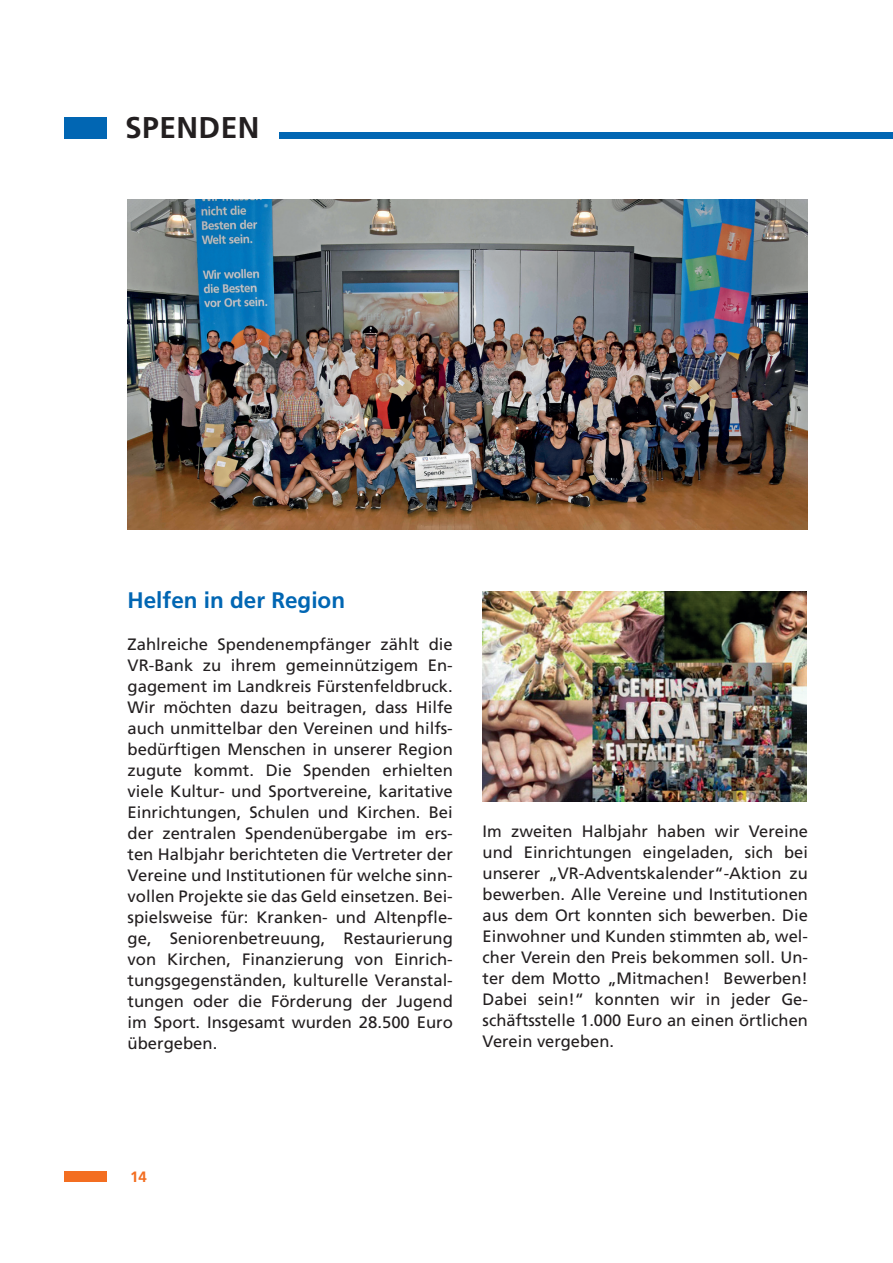
<style>
.page{position:relative;width:893px;height:1263px;background:#fff}
.page>*{position:absolute;margin:0;border:0;box-sizing:border-box;transform-origin:0 0}
.t1{font:700 30px "Frutiger CE";letter-spacing:.015em;color:#231f20}
.t2{font:700 22.5px "Frutiger CE";color:#0166b3}
.t3{font:16.5px/21px "Frutiger CE";color:#231f20;text-align:justify}
.t4{font:700 15px "Frutiger CE";color:#f36e21}
</style>
<div class="page">
<div style="left:176px;top:132px;width:717px;height:7px;background:#0166b3"></div>
<div style="left:64px;top:118px;width:42px;height:21px;background:#0166b3"></div>
<div style="left:64px;top:1171px;width:42px;height:11px;background:#f36e21"></div>
<div style="left:125px;top:116px;width:154px;height:31px;background:#fff"></div>
<img style="left:128px;top:200px;width:680px;height:329px">
<img style="left:483px;top:591px;width:323px;height:210px">
<h1 class="t1" style="left:125px;top:110px;width:136px">SPENDEN</h1>
<h2 class="t2" style="left:128px;top:587px;width:219px">Helfen in der Region</h2>
<p class="t3" style="left:128px;top:634px;width:327px">Zahlreiche Spendenempfänger zählt die VR-Bank zu ihrem gemeinnützigem En&shy;gagement im Landkreis Fürstenfeldbruck.<br>Wir möchten dazu beitragen, dass Hilfe auch unmittelbar den Vereinen und hilfs&shy;bedürftigen Menschen in unserer Region zugute kommt. Die Spenden erhielten viele Kultur- und Sportvereine, karitative Einrichtungen, Schulen und Kirchen. Bei der zentralen Spendenübergabe im ers&shy;ten Halbjahr berichteten die Vertreter der Vereine und Institutionen für welche sinn&shy;vollen Projekte sie das Geld einsetzen. Bei&shy;spielsweise für: Kranken- und Altenpfle&shy;ge, Seniorenbetreuung, Restaurierung von Kirchen, Finanzierung von Einrich&shy;tungsgegenständen, kulturelle Veranstal&shy;tungen oder die Förderung der Jugend im Sport. Insgesamt wurden 28.500 Euro übergeben.</p>
<p class="t3" style="left:483px;top:821px;width:327px">Im zweiten Halbjahr haben wir Vereine und Einrichtungen eingeladen, sich bei unserer „VR-Adventskalender“-Aktion zu bewerben. Alle Vereine und Institutionen aus dem Ort konnten sich bewerben. Die Einwohner und Kunden stimmten ab, wel&shy;cher Verein den Preis bekommen soll. Un&shy;ter dem Motto „Mitmachen! Bewerben!<br>Dabei sein!“ konnten wir in jeder Ge&shy;schäftsstelle 1.000 Euro an einen örtlichen Verein vergeben.</p>
<p class="t4" style="left:130px;top:1167px;width:18px">14</p>
</div>
